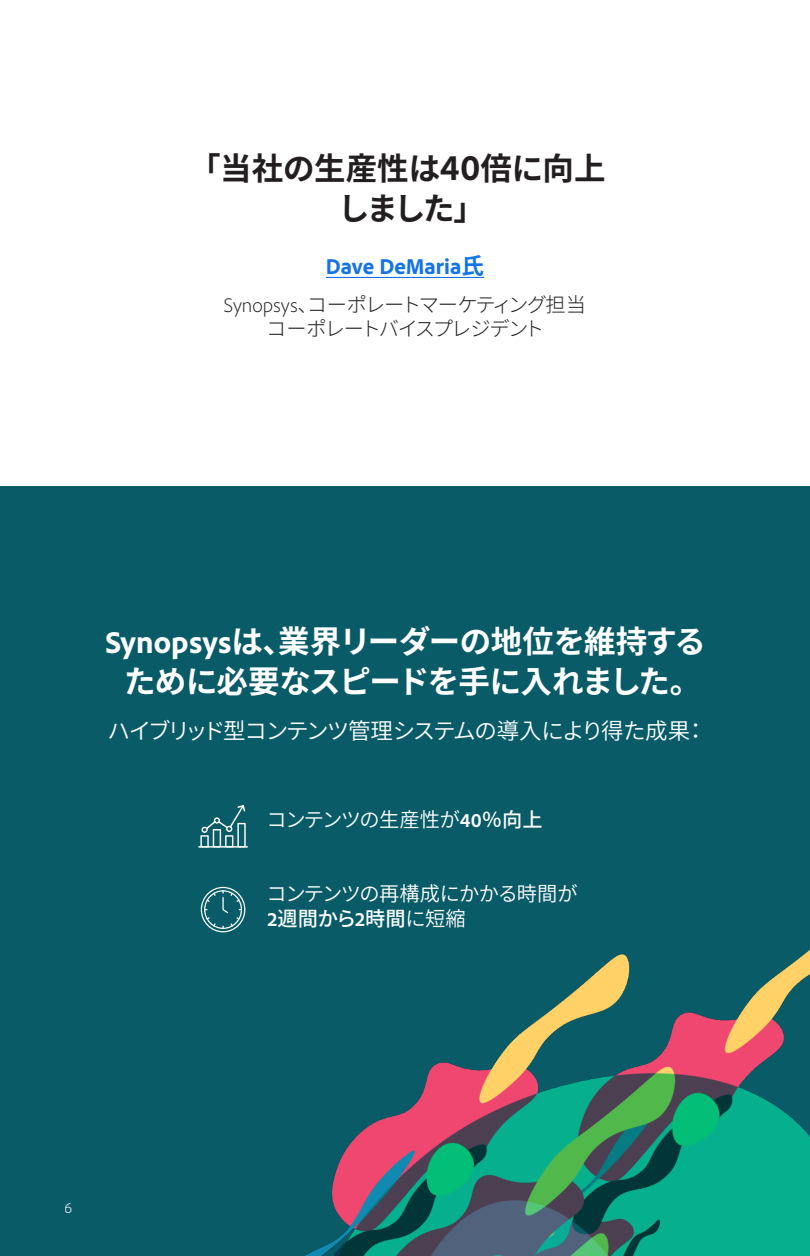
<style>
.page{position:relative;width:810px;height:1256px;background:#fff}
.page>*{position:absolute;margin:0;border:0;box-sizing:border-box;transform-origin:0 0}
.t1{font:800 31.5px/40.5px "Adobe Clean Han";letter-spacing:-.03em;color:#fff;text-align:center}
.t2{font:800 31.5px/40.5px "Adobe Clean Han";color:#231f20}
.t3{font:22.5px "Adobe Clean Han";letter-spacing:-.08em;color:#fff}
.t4{font:800 22.5px "Adobe Clean";color:#1473e6}
.t5{font:20.25px/24.3px "Adobe Clean Han";letter-spacing:-.05em;color:#fff}
.t6{font:300 20.25px/24.3px "Adobe Clean Han";letter-spacing:-.08em;color:#231f20;text-align:center}
.t7{font:300 15.75px "Adobe Clean";color:#fff}
.s1{font-family:"Adobe Clean Han"}
.s2{font-family:"Adobe Clean"}
.s3{font-family:"Adobe Clean";font-weight:700}
.s4{font-weight:700}
</style>
<div class="page">
<div style="left:0;top:486px;width:810px;height:770px;background:#085b67"></div>
<img style="left:198px;top:847px;width:612px;height:409px">
<hr style="left:326px;top:277px;width:158px;height:1px;background:#1473e6">
<hr style="left:198px;top:846px;width:50px;height:1px;background:#fff">
<svg style="left:200px;top:805px;width:46px;height:42px"></svg>
<svg style="left:201px;top:886px;width:44px;height:46px"></svg>
<p class="t2" style="left:338px;top:148px;width:269px;text-indent:-149px">「当社の生産性は40倍に向上しました」</p>
<p class="t4" style="left:326px;top:252px;width:160px">Dave DeMaria<span class="s1">氏</span></p>
<p class="t6" style="left:224px;top:293px;width:364px"><span class="s2">Synopsys</span>、コーポレートマーケティング担当コーポレートバイスプレジデント</p>
<p class="t1" style="left:105px;top:621px;width:602px"><span class="s2">Synopsys</span>は、業界リーダーの地位を維持するために必要なスピードを手に入れました。</p>
<p class="t3" style="left:108px;top:718px;width:601px">ハイブリッド型コンテンツ管理システムの導入により得た成果：</p>
<p class="t5" style="left:267px;top:808px;width:278px">コンテンツの生産性が<span class="s3">40</span><span class="s4">％向上</span></p>
<p class="t5" style="left:267px;top:882px;width:313px">コンテンツの再構成にかかる時間が<br><span class="s3">2</span><span class="s4">週間から</span><span class="s3">2</span><span class="s4">時間</span>に短縮</p>
<p class="t7" style="left:65px;top:1197px;width:10px">6</p>
</div>
